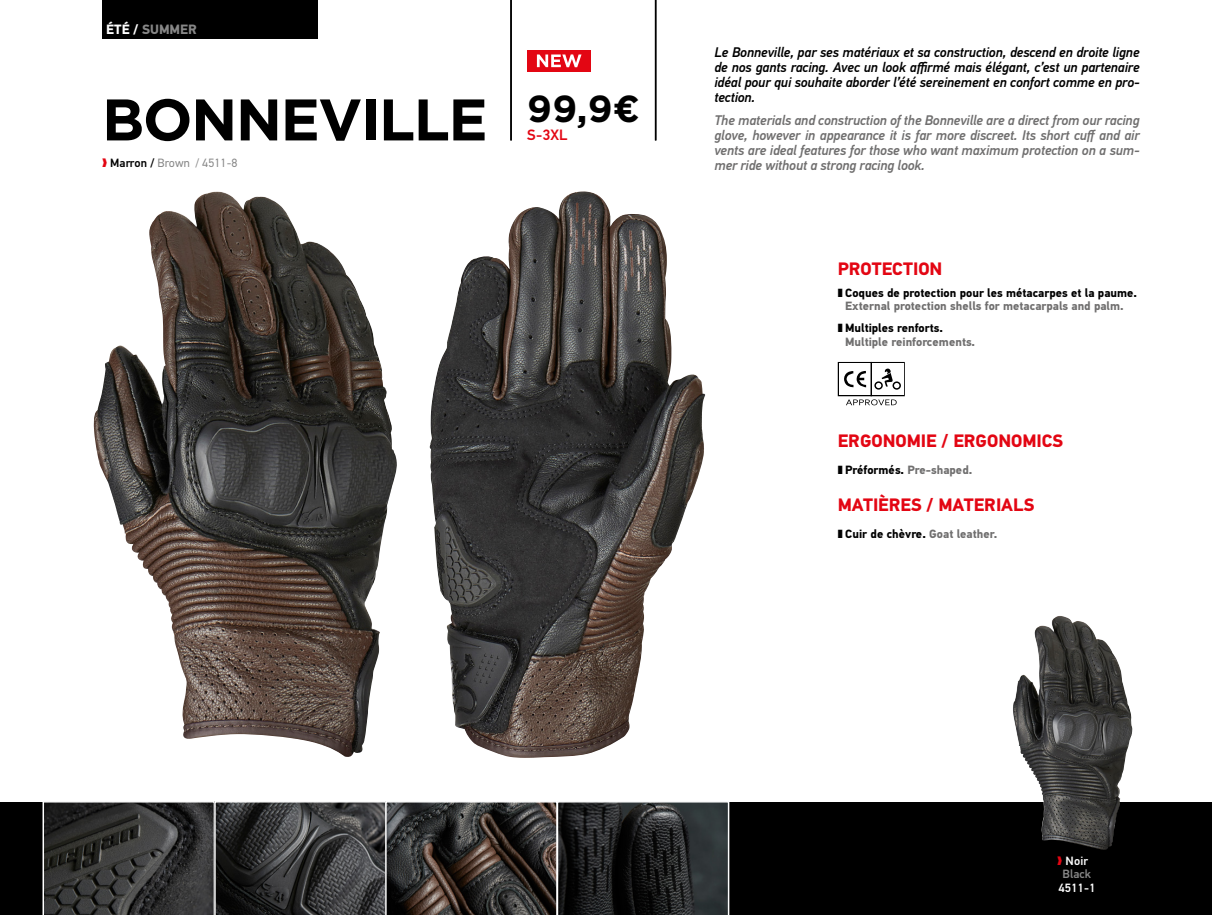
<style>
.page{position:relative;width:1212px;height:915px;background:#fff}
.page>*{position:absolute;margin:0;border:0;box-sizing:border-box;transform-origin:0 0}
.Nom_produit{font:700 58.5px "Gotham";letter-spacing:-.025em;color:#000}
.Prix_produit{font:700 37.5px "Gotham";color:#000}
.Descriptif_Titre_SS{font:700 18px "PF Din Text Pro";color:#e30613}
.Descriptif_Titre{font:700 18px "PF Din Text Pro";color:#e30613}
.Taille_produit{font:500 15px "PF Din Text Pro";color:#e30613}
.Chapo_GB{font:italic 500 13.95px/15px "PF Din Text Pro";letter-spacing:-.01em;color:#706f6f;text-align:justify}
.Chapo_FR{font:italic 500 13.95px/15px "PF Din Text Pro";letter-spacing:-.01em;color:#000;text-align:justify}
.Ligne_produit{font:700 13.5px "PF Din Text Pro";color:#878787}
.t1{font:700 12px/13.5px "PF Din Text Pro";color:#706f6f;text-align:center}
.t2{font:700 12px "PF Din Text Pro";color:#000}
.Ref_produit_Couleur{font:12px "PF Din Text Pro";letter-spacing:.01em;color:#878787}
.Ref_couleur-blanc{font:500 12px "PF Din Text Pro";color:#fff}
.Ref_couleur-descript{font:500 12px "PF Din Text Pro";letter-spacing:.01em;color:#878787}
.Ref-couleur-descript{font:500 12px "PF Din Text Pro";color:#fff}
.s1{color:#fff}
.s2{color:#e30613}
.s3{font-weight:500;color:#000}
.s4{color:#000}
.s5{color:#706f6f}
</style>
<div class="page">
<div style="left:0;top:802px;width:1212px;height:112px;background:#000"></div>
<div style="left:102px;top:0;width:215px;height:38px;background:#000"></div>
<hr style="left:510px;top:0;width:2px;height:140px;background:#000">
<hr style="left:655px;top:0;width:1px;height:140px;background:#000">
<svg style="left:43px;top:801px;width:686px;height:113px"></svg>
<div style="left:527px;top:50px;width:64px;height:21px;background:#e30613"></div>
<svg style="left:537px;top:54px;width:44px;height:13px"></svg>
<img style="left:429px;top:191px;width:277px;height:566px">
<img style="left:93px;top:193px;width:304px;height:563px">
<svg style="left:838px;top:362px;width:67px;height:43px"></svg>
<img style="left:1013px;top:616px;width:109px;height:233px">
<p class="Ligne_produit" style="left:106px;top:21px;width:92px"><span class="s1">ÉTÉ /</span> SUMMER</p>
<p class="Nom_produit" style="left:102px;top:81px;width:387px">BONNEVILLE</p>
<p class="Ref_produit_Couleur" style="left:102px;top:156px;width:137px"><span class="s2">❱</span> <span class="s3">Marron /</span> Brown / 4511-8</p>
<p class="Prix_produit" style="left:527px;top:83px;width:114px">99,9€</p>
<p class="Taille_produit" style="left:527px;top:126px;width:42px">S-3XL</p>
<p class="Chapo_FR" style="left:714px;top:44px;width:427px">Le Bonneville, par ses matériaux et sa construction, descend en droite ligne de nos gants racing. Avec un look affirmé mais élégant, c’est un partenaire idéal pour qui souhaite aborder l’été sereinement en confort comme en pro&shy;tection.</p>
<p class="Chapo_GB" style="left:714px;top:113px;width:427px">The materials and construction of the Bonneville are a direct from our racing glove, however in appearance it is far more discreet. Its short cuff and air vents are ideal features for those who want maximum protection on a sum&shy;mer ride without a strong racing look.</p>
<p class="Descriptif_Titre" style="left:838px;top:257px;width:106px">PROTECTION</p>
<p class="t1" style="left:838px;top:285px;width:301px"><span class="s4">❚ Coques de protection pour les métacarpes et la paume.<br></span>External protection shells for metacarpals and palm.</p>
<p class="t1" style="left:845px;top:321px;width:131px;text-align:left;text-indent:-8px"><span class="s4">❚ Multiples renforts.<br></span>Multiple reinforcements.</p>
<p class="Descriptif_Titre_SS" style="left:838px;top:430px;width:227px">ERGONOMIE / ERGONOMICS</p>
<p class="t1" style="left:838px;top:462px;width:136px"><span class="s4">❚ Préformés.</span> Pre-shaped.</p>
<p class="Descriptif_Titre_SS" style="left:838px;top:494px;width:198px">MATIÈRES / MATERIALS</p>
<p class="t2" style="left:838px;top:526px;width:161px">❚ Cuir de chèvre. <span class="s5">Goat leather.</span></p>
<p class="Ref-couleur-descript" style="left:1057px;top:853px;width:33px"><span class="s2">❱</span> Noir</p>
<p class="Ref_couleur-descript" style="left:1054px;top:866px;width:39px"><span class="s4">❱</span> Black</p>
<p class="Ref_couleur-blanc" style="left:1050px;top:880px;width:47px"><span class="s4">❱</span> 4511-1</p>
</div>
